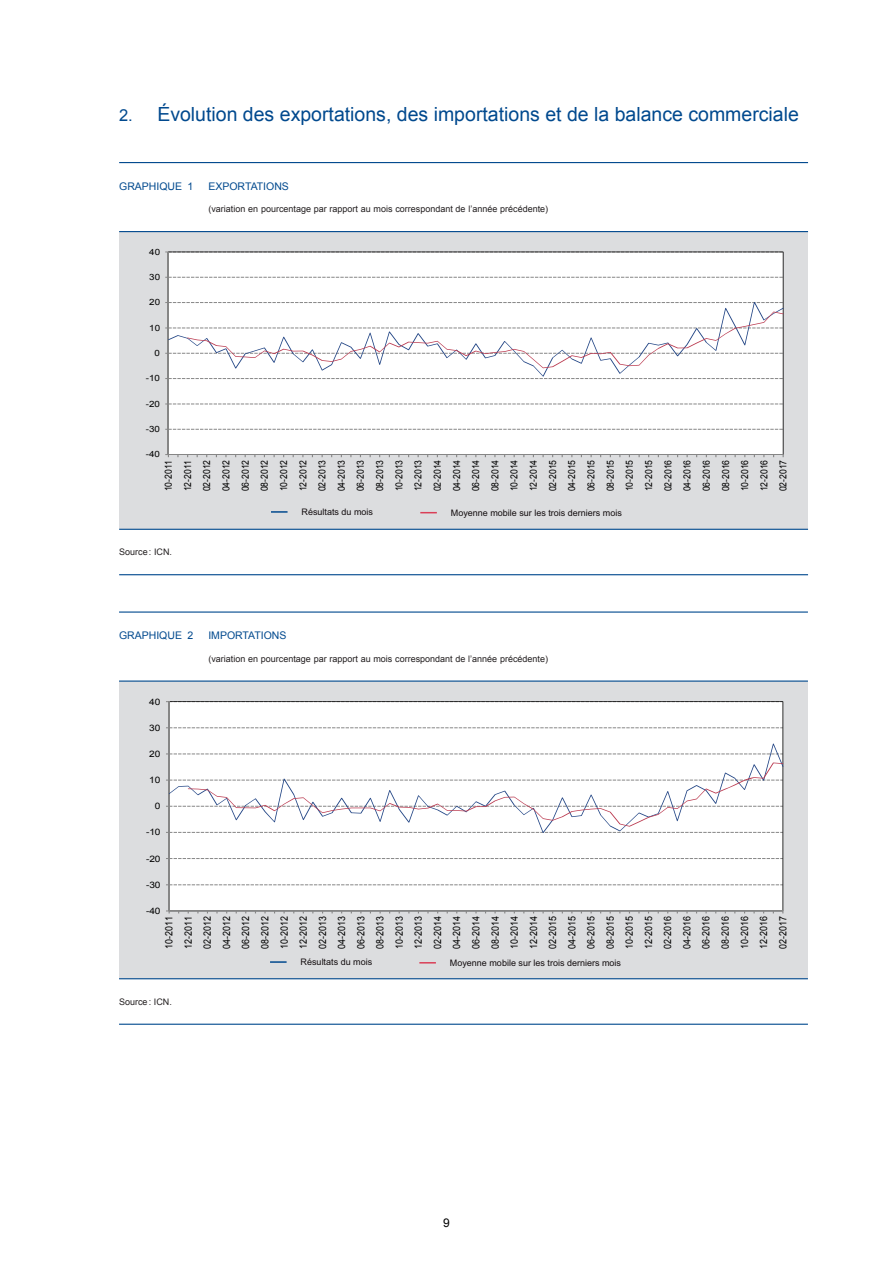
<style>
.page{position:relative;width:893px;height:1263px;background:#fff}
.page>*{position:absolute;margin:0;border:0;box-sizing:border-box;transform-origin:0 0}
.t1{font:19.5px "Arial";color:#01498e}
.t2{font:12px "Arial";color:#000}
.t3{font:10.5px "Arial";color:#01498e}
.t4{font:10.05px/19.2px "Arial";letter-spacing:-.015em;color:#000;text-align:justify;scale:.88 1}
.t5{font:9.75px/19.2px "Arial";letter-spacing:.005em;color:#000;text-align:justify;scale:.88 1}
.t6{font:9px "Arial";color:#231f20}
.t7{font:9px "Arial";color:#130d0f}
.t8{font:8.85px "Arial";letter-spacing:-.02em;color:#000;scale:1.14 1}
.t9{font:8.55px "Arial";letter-spacing:-.005em;color:#000;scale:1.14 1}
.s1{font-size:16.5px}
</style>
<div class="page">
<div style="left:119px;top:232px;width:689px;height:297px;background:#dcdddf"></div>
<hr style="left:119px;top:162px;width:689px;height:1px;background:#01498e">
<hr style="left:119px;top:231px;width:689px;height:1px;background:#01498e">
<hr style="left:119px;top:529px;width:689px;height:1px;background:#01498e">
<hr style="left:119px;top:574px;width:689px;height:1px;background:#01498e">
<div style="left:169px;top:252px;width:614px;height:202px;background:#fff"></div>
<hr style="left:168px;top:252px;width:1px;height:202px;background:#868686">
<hr style="left:168px;top:454px;width:615px;height:1px;background:#868686">
<svg style="left:168px;top:302px;width:615px;height:75px;background:#f8f8f8"></svg>
<svg style="left:187px;top:312px;width:596px;height:56px;background:#f5f4f6"></svg>
<div style="left:119px;top:681px;width:689px;height:298px;background:#dcdddf"></div>
<hr style="left:119px;top:611px;width:689px;height:2px;background:#01498e">
<hr style="left:119px;top:680px;width:689px;height:2px;background:#01498e">
<hr style="left:119px;top:978px;width:689px;height:1px;background:#01498e">
<hr style="left:119px;top:1024px;width:689px;height:1px;background:#01498e">
<div style="left:170px;top:701px;width:613px;height:209px;background:#fff"></div>
<hr style="left:169px;top:701px;width:1px;height:210px;background:#868686">
<hr style="left:169px;top:910px;width:614px;height:1px;background:#868686">
<svg style="left:169px;top:743px;width:614px;height:90px;background:#f6f6f6"></svg>
<svg style="left:188px;top:762px;width:595px;height:65px;background:#f7f6f7"></svg>
<svg style="left:420px;top:512px;width:17px;height:1px"></svg>
<svg style="left:271px;top:511px;width:17px;height:2px"></svg>
<svg style="left:419px;top:962px;width:17px;height:1px"></svg>
<svg style="left:270px;top:961px;width:17px;height:2px"></svg>
<h1 class="t1" style="left:119px;top:101px;width:681px"><span class="s1">2.</span> Évolution des exportations, des importations et de la balance commerciale</h1>
<p class="t3" style="left:119px;top:179px;width:16px">Graphi</p>
<p class="t3" style="left:159px;top:179px;width:14px">que</p>
<p class="t3" style="left:187px;top:179px;width:7px">1</p>
<p class="t3" style="left:208px;top:179px;width:82px">EXPORTATIONS</p>
<p class="t6" style="left:208px;top:203px;width:341px">(variation en pourcentage par rapport au mois correspondant de l’année précédente)</p>
<p class="t9" style="left:149px;top:246px;width:11px">40</p>
<p class="t9" style="left:149px;top:271px;width:11px">30</p>
<p class="t9" style="left:149px;top:297px;width:11px">20</p>
<p class="t9" style="left:149px;top:322px;width:11px">10</p>
<p class="t9" style="left:155px;top:347px;width:6px">0</p>
<p class="t9" style="left:146px;top:373px;width:14px">-10</p>
<p class="t9" style="left:146px;top:398px;width:14px">-20</p>
<p class="t9" style="left:146px;top:423px;width:14px">-30</p>
<p class="t9" style="left:146px;top:449px;width:14px">-40</p>
<p class="t5" style="left:159px;top:491px;width:37px;rotate:-90deg">10-2011<br>12-2011<br>02-2012<br>04-2012<br>06-2012<br>08-2012<br>10-2012<br>12-2012<br>02-2013<br>04-2013<br>06-2013<br>08-2013<br>10-2013<br>12-2013<br>02-2014<br>04-2014<br>06-2014<br>08-2014<br>10-2014<br>12-2014<br>02-2015<br>04-2015<br>06-2015<br>08-2015<br>10-2015<br>12-2015<br>02-2016<br>04-2016<br>06-2016<br>08-2016<br>10-2016<br>12-2016<br>02-2017</p>
<p class="t6" style="left:119px;top:546px;width:54px">Source: ICN.</p>
<p class="t7" style="left:302px;top:506px;width:73px">Résultats du mois</p>
<p class="t7" style="left:451px;top:507px;width:173px">Moyenne mobile sur les trois derniers mois</p>
<p class="t3" style="left:119px;top:628px;width:16px">Graphi</p>
<p class="t3" style="left:159px;top:628px;width:14px">que</p>
<p class="t3" style="left:187px;top:628px;width:7px">2</p>
<p class="t3" style="left:208px;top:628px;width:80px">IMPORTATIONS</p>
<p class="t6" style="left:208px;top:652px;width:341px">(variation en pourcentage par rapport au mois correspondant de l’année précédente)</p>
<p class="t8" style="left:149px;top:696px;width:11px">40</p>
<p class="t8" style="left:149px;top:722px;width:11px">30</p>
<p class="t8" style="left:149px;top:748px;width:11px">20</p>
<p class="t8" style="left:149px;top:774px;width:11px">10</p>
<p class="t8" style="left:155px;top:800px;width:6px">0</p>
<p class="t8" style="left:146px;top:826px;width:14px">-10</p>
<p class="t8" style="left:146px;top:853px;width:14px">-20</p>
<p class="t8" style="left:146px;top:879px;width:14px">-30</p>
<p class="t8" style="left:146px;top:905px;width:14px">-40</p>
<p class="t4" style="left:160px;top:949px;width:38px;rotate:-90deg">10-2011<br>12-2011<br>02-2012<br>04-2012<br>06-2012<br>08-2012<br>10-2012<br>12-2012<br>02-2013<br>04-2013<br>06-2013<br>08-2013<br>10-2013<br>12-2013<br>02-2014<br>04-2014<br>06-2014<br>08-2014<br>10-2014<br>12-2014<br>02-2015<br>04-2015<br>06-2015<br>08-2015<br>10-2015<br>12-2015<br>02-2016<br>04-2016<br>06-2016<br>08-2016<br>10-2016<br>12-2016<br>02-2017</p>
<p class="t6" style="left:119px;top:996px;width:54px">Source: ICN.</p>
<p class="t7" style="left:301px;top:956px;width:73px">Résultats du mois</p>
<p class="t7" style="left:450px;top:957px;width:173px">Moyenne mobile sur les trois derniers mois</p>
<p class="t2" style="left:443px;top:1215px;width:8px">9</p>
</div>
